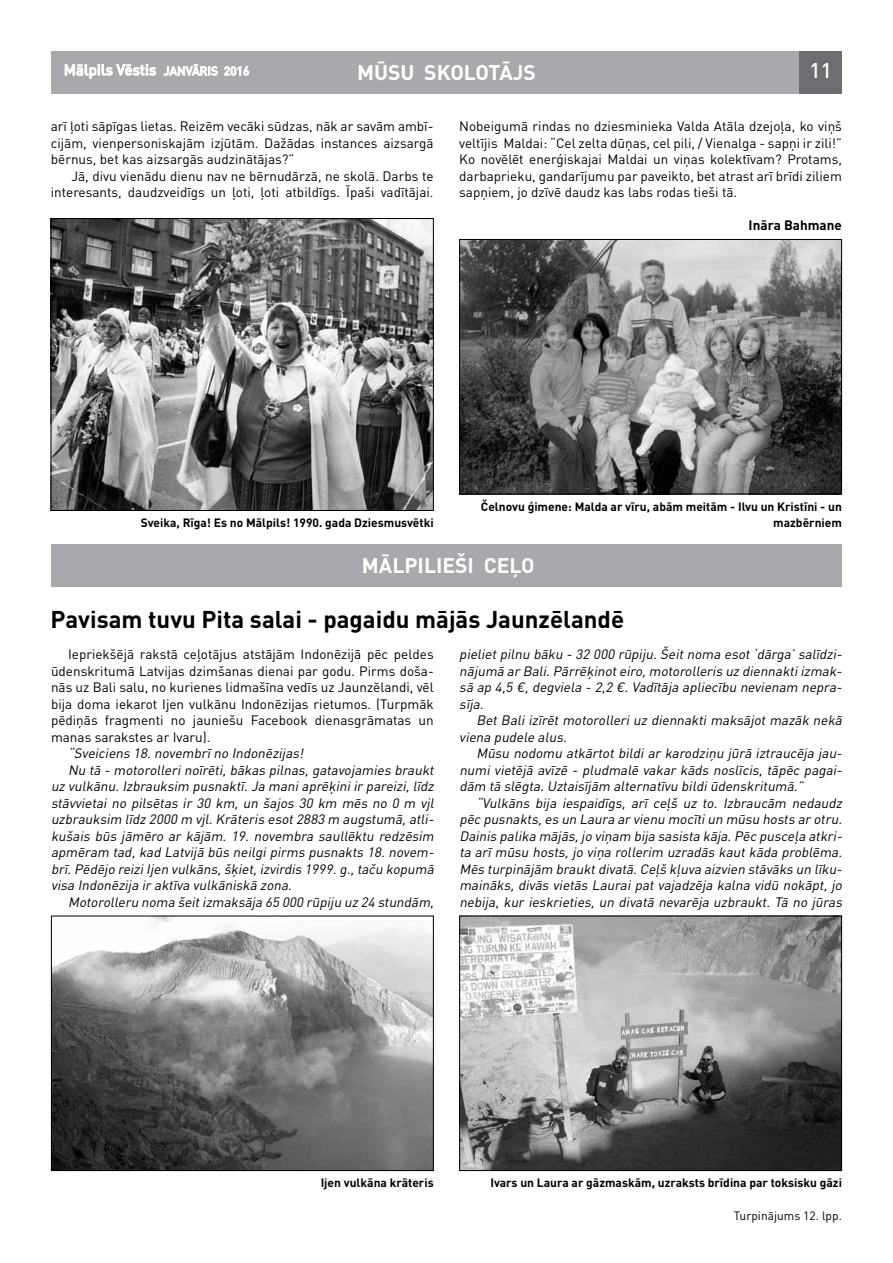
<style>
.page{position:relative;width:893px;height:1263px;background:#fff}
.page>*{position:absolute;margin:0;border:0;box-sizing:border-box;transform-origin:0 0}
.t1{font:700 24px "DIN Pro";color:#000}
.t2{font:700 21px "DIN Pro";color:#fff}
.t3{font:500 21px "DIN Pro";color:#fff}
.t4{font:500 15px "DIN Pro";color:#fff}
.t5{font:italic 13.5px/16.5px "DIN Pro";color:#000;text-align:justify}
.t6{font:13.5px/16.5px "DIN Pro";color:#000;text-align:justify}
.t7{font:700 13.5px "DIN Pro";color:#000}
.t8{font:700 12px/16.5px "DIN Pro";color:#000;text-align:right}
.t9{font:12px "DIN Pro";color:#000}
.s1{font-size:12px}
</style>
<div class="page">
<div style="left:51px;top:51px;width:791px;height:43px;background:#a7a9ac"></div>
<div style="left:799px;top:51px;width:43px;height:43px;background:#6d6e71"></div>
<svg style="left:64px;top:64px;width:93px;height:15px"></svg>
<svg style="left:163px;top:64px;width:55px;height:12px"></svg>
<svg style="left:224px;top:66px;width:25px;height:10px"></svg>
<img style="left:461px;top:241px;width:379px;height:251px">
<div style="left:459px;top:239px;width:383px;height:255px;border:1px solid #000"></div>
<div style="left:51px;top:544px;width:791px;height:42px;background:#a7a9ac"></div>
<img style="left:53px;top:220px;width:379px;height:289px">
<div style="left:51px;top:218px;width:383px;height:293px;border:1px solid #000"></div>
<img style="left:53px;top:918px;width:379px;height:251px">
<div style="left:51px;top:916px;width:383px;height:255px;border:1px solid #000"></div>
<img style="left:461px;top:918px;width:379px;height:251px">
<div style="left:459px;top:916px;width:383px;height:255px;border:1px solid #000"></div>
<p class="t4" style="left:64px;top:60px;width:187px">Mālpils Vēstis <span class="s1">JANVĀRIS 2016</span></p>
<h2 class="t2" style="left:357px;top:58px;width:180px">MŪSU SKOLOTĀJS</h2>
<h2 class="t3" style="left:809px;top:56px;width:24px">11</h2>
<p class="t6" style="left:51px;top:118px;width:384px">arī ļoti sāpīgas lietas. Reizēm vecāki sūdzas, nāk ar savām ambī&shy;cijām, vienpersoniskajām izjūtām. Dažādas instances aizsargā bērnus, bet kas aizsargās audzinātājas?”</p>
<p class="t6" style="left:51px;top:167px;width:384px;text-align:right">Jā, divu vienādu dienu nav ne bērnudārzā, ne skolā. Darbs te interesants, daudzveidīgs un ļoti, ļoti atbildīgs. Īpaši vadītājai.</p>
<p class="t6" style="left:459px;top:118px;width:384px">Nobeigumā rindas no dziesminieka Valda Atāla dzejoļa, ko viņš veltījis Maldai: “Cel zelta dūņas, cel pili, / Vienalga - sapņi ir zili!” Ko novēlēt enerģiskajai Maldai un viņas kolektīvam? Protams, darbaprieku, gandarījumu par paveikto, bet atrast arī brīdi ziliem sapņiem, jo dzīvē daudz kas labs rodas tieši tā.</p>
<p class="t7" style="left:749px;top:216px;width:95px">Ināra Bahmane</p>
<p class="t8" style="left:481px;top:498px;width:363px">Čelnovu ģimene: Malda ar vīru, abām meitām - Ilvu un Kristīni - un mazbērniem</p>
<h2 class="t2" style="left:362px;top:551px;width:174px">MĀLPILIEŠI CEĻO</h2>
<p class="t8" style="left:141px;top:514px;width:295px">Sveika, Rīga! Es no Mālpils! 1990. gada Dziesmusvētki</p>
<h1 class="t1" style="left:51px;top:603px;width:575px">Pavisam tuvu Pita salai - pagaidu mājās Jaunzēlandē</h1>
<p class="t6" style="left:51px;top:646px;width:384px;text-indent:17px">Iepriekšējā rakstā ceļotājus atstājām Indonēzijā pēc peldes ūdenskritumā Latvijas dzimšanas dienai par godu. Pirms doša&shy;nās uz Bali salu, no kurienes lidmašīna vedīs uz Jaunzēlandi, vēl bija doma iekarot Ijen vulkānu Indonēzijas rietumos. (Turpmāk pēdiņās fragmenti no jauniešu Facebook dienasgrāmatas un manas sarakstes ar Ivaru).</p>
<p class="t5" style="left:68px;top:745px;width:240px">“Sveiciens 18.novembrīno Indonēzijas!</p>
<p class="t5" style="left:68px;top:761px;width:370px">Nu tā - motorollerinoīrēti,bākas pilnas,gatavojamies braukt</p>
<p class="t5" style="left:51px;top:778px;width:387px">uz vulkānu.Izbrauksim pusnaktī.Ja maniaprēķiniir pareizi,līdz</p>
<p class="t5" style="left:51px;top:794px;width:387px">stāvvietai no pilsētas ir 30 km, un šajos 30 km mēs no 0 m vj l</p>
<p class="t5" style="left:51px;top:811px;width:387px">uzbrauksim līdz 2000 m vj l.Krāteris esot2883 m augstumā,atli-</p>
<p class="t5" style="left:51px;top:827px;width:387px">kušais būs jāmēro ar kājām. 19. novembra saullēktu redzēsim</p>
<p class="t5" style="left:51px;top:844px;width:387px">apmēram tad,kad Latvijā būs neilgipirms pusnakts 18.novem-</p>
<p class="t5" style="left:51px;top:860px;width:387px">brī.Pēdējo reiziIjen vulkāns,šķiet,izvirdis 1999.g.,taču kopumā</p>
<p class="t5" style="left:51px;top:877px;width:245px">visa Indonēzija ir aktīva vulkāniskā zona.</p>
<p class="t5" style="left:68px;top:893px;width:370px">Motorolleru noma šeitizmaksāja 65 000 rūpiju uz 24 stundām,</p>
<p class="t5" style="left:459px;top:646px;width:387px">pielietpilnu bāku - 32 000 rūpiju.Šeitnoma esot‘dārga’salīdzi&shy;nājumā ar Bali.Pārrēķinoteiro,motorolleris uz diennaktiizmak&shy;sā ap 4,5 €,degviela - 2,2 €.Vadītāja apliecību nevienam nepra&shy;sīj a.</p>
<p class="t5" style="left:459px;top:712px;width:387px;text-indent:17px">Bet Bali izīrēt motorolleri uz diennakti maksājot mazāk nekā viena pudele alus.</p>
<p class="t5" style="left:459px;top:745px;width:387px;text-indent:17px">Mūsu nodomu atkārtot bildi ar karodziņu jūrā iztraucēja jau&shy;numi vietējā avīzē - pludmalē vakar kāds noslīcis, tāpēc pagai&shy;dām tā slēgta.Uztaisījām alternatīvu bildiūdenskritumā.”</p>
<p class="t5" style="left:459px;top:794px;width:387px;text-indent:17px">“Vulkāns bija iespaidīgs, arī ceļš uz to. Izbraucām nedaudz pēc pusnakts,es un Laura ar vienu mocītiun mūsu hosts ar otru.<br>Dainis palika mājās,jo viņam bija sasista kāja.Pēc pusceļa atkri&shy;ta arī mūsu hosts, jo viņa rollerim uzradās kaut kāda problēma.<br>Mēs turpinājām brauktdivatā.Ceļš kļuva aizvien stāvāks un līku&shy;maināks, divās vietās Laurai pat vajadzēja kalna vidū nokāpt, jo nebija, kur ieskrieties, un divatā nevarēja uzbraukt. Tā no jūras</p>
<p class="t8" style="left:321px;top:1174px;width:115px">Ijen vulkāna krāteris</p>
<p class="t8" style="left:490px;top:1174px;width:353px">Ivars un Laura ar gāzmaskām, uzraksts brīdina par toksisku gāzi</p>
<p class="t9" style="left:734px;top:1208px;width:110px">Turpinājums 12. lpp.</p>
</div>
